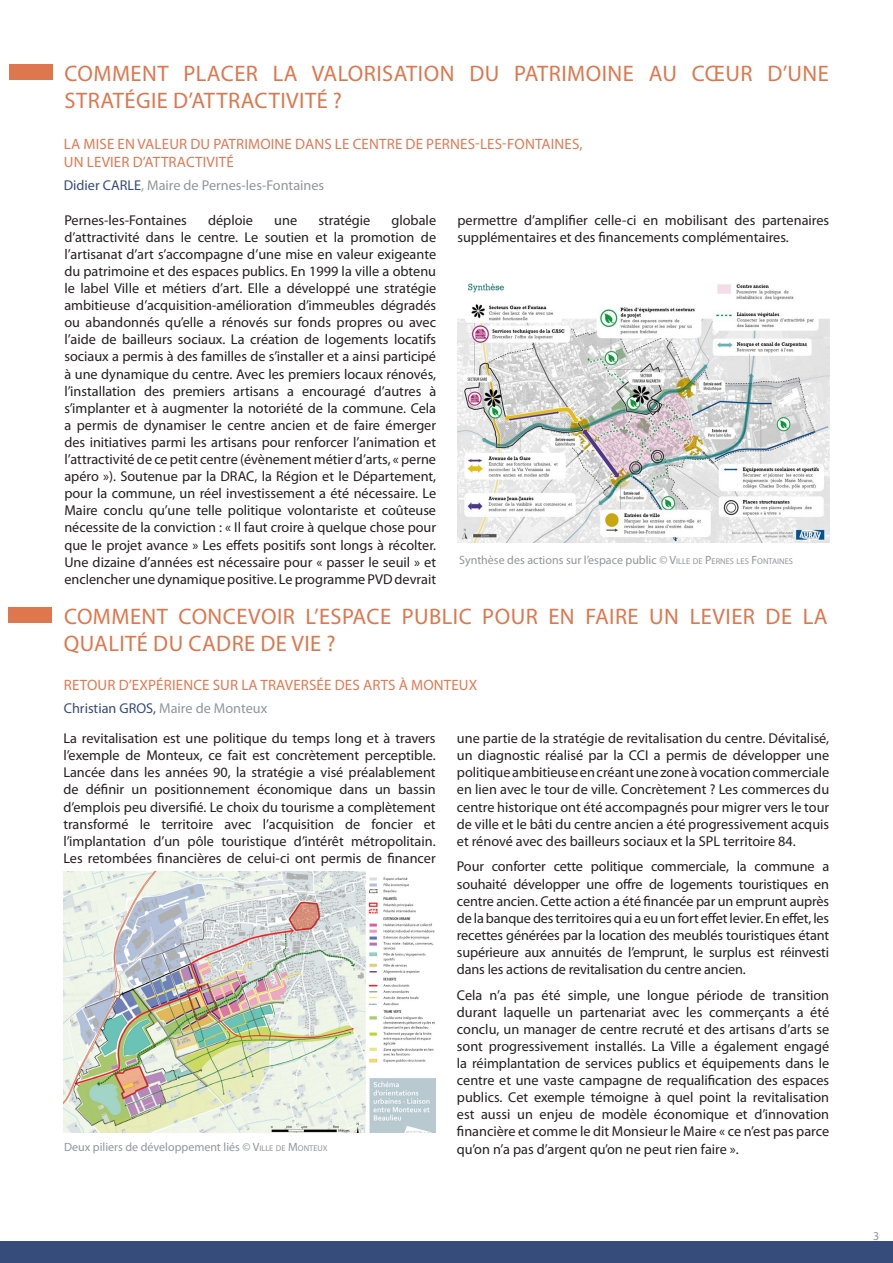
<style>
.page{position:relative;width:893px;height:1263px;background:#fff}
.page>*{position:absolute;margin:0;border:0;box-sizing:border-box;transform-origin:0 0}
.t1{font:22.5px "Myriad Pro";letter-spacing:.02em;color:#de774e}
.t2{font:15px "Myriad Pro";letter-spacing:.01em;color:#e07a54}
.t3{font:14.25px/17.1px "Myriad Pro";color:#231f20;text-align:justify}
.t4{font:14.25px "Myriad Pro";color:#939598}
.t5{font:12px "Myriad Pro";color:#939598}
.s1{color:#364c7b}
.s2{font-style:inherit}
.s3{font-size:8.4px}
.s4{color:#939598}
</style>
<div class="page">
<div style="left:0;top:1242px;width:893px;height:21px;background:#364c7b"></div>
<div style="left:9px;top:64px;width:44px;height:16px;background:#de774e"></div>
<img style="left:458px;top:283px;width:371px;height:259px">
<div style="left:9px;top:608px;width:43px;height:15px;background:#de774e"></div>
<img style="left:64px;top:871px;width:371px;height:262px">
<h1 class="t1" style="left:65px;top:59px;width:31px">Comm</h1>
<h1 class="t1" style="left:131px;top:59px;width:309px">ent placer la valorisation</h1>
<h1 class="t1" style="left:469px;top:59px;width:15px">du</h1>
<h1 class="t1" style="left:514px;top:59px;width:149px">patrimoine au</h1>
<h1 class="t1" style="left:692px;top:59px;width:139px">cœur d’un e</h1>
<h1 class="t1" style="left:65px;top:86px;width:279px">stratégie d’attractivité ?</h1>
<p class="t2" style="left:64px;top:135px;width:241px">La mise en valeur du patrimoine dans</p>
<p class="t2" style="left:335px;top:135px;width:249px">le centre de Pernes-les-Fontaines,</p>
<p class="t2" style="left:64px;top:153px;width:171px">un levier d’attractivité</p>
<p class="t4" style="left:64px;top:177px;width:262px"><span class="s1">Didier CARLE</span>, Maire de Pernes-les-Fontaines</p>
<p class="t3" style="left:64px;top:211px;width:124px">Pernes-les-Fontaines</p>
<p class="t3" style="left:208px;top:211px;width:46px">déploie</p>
<p class="t3" style="left:274px;top:211px;width:24px">une</p>
<p class="t3" style="left:318px;top:211px;width:53px">stratégie</p>
<p class="t3" style="left:64px;top:211px;width:373px;text-indent:327px">globale d’attractivité dans le centre. Le soutien et la promotion de l’artisanat d’art s’accompagne d’une mise en valeur exigeante du patrimoine et des espaces publics. En 1999 la ville a obtenu le label Ville et métiers d’art. Elle a développé une stratégie ambitieuse d’acquisition-amélioration d’immeubles dégradés ou abandonnés qu’elle a rénovés sur fonds propres ou avec l’aide de bailleurs sociaux. La création de logements locatifs sociaux a permis à des familles de s’installer et a ainsi participé à une dynamique du centre. Avec les premiers locaux rénovés, l’installation des premiers artisans a encouragé d’autres à s’implanter et à augmenter la notoriété de la commune. Cela a permis de dynamiser le centre ancien et de faire émerger des initiatives parmi les artisans pour renforcer l’animation et l’attractivité de ce petit centre (évènement métier d’arts, « perne apéro »). Soutenue par la DRAC, la Région et le Département, pour la commune, un réel investissement a été nécessaire. Le Maire conclu qu’une telle politique volontariste et coûteuse nécessite de la conviction : « I l faut croire à quelque chose pour que le projet avance » Les effets positifs sont longs à récolter.<br>Une dizaine d’années est nécessaire pour « passer le seuil » et enclencher une dynamique positive. Le programme PVD devrait</p>
<p class="t3" style="left:457px;top:211px;width:373px">permettre d’amplifier celle-ci en mobilisant des partenaires supplémentaires et des financements complémentaires.</p>
<p class="t5" style="left:459px;top:553px;width:335px">Synthèse des actions sur l’espace public © <span class="s2">V</span><span class="s3">ILLE DE</span> <span class="s2">P</span><span class="s3">ERNES LES</span> <span class="s2">F</span><span class="s3">ONTAINES</span></p>
<h1 class="t1" style="left:64px;top:603px;width:31px">Comm</h1>
<h1 class="t1" style="left:130px;top:603px;width:64px">ent conc</h1>
<h1 class="t1" style="left:236px;top:603px;width:107px">evoir l’espac</h1>
<h1 class="t1" style="left:380px;top:603px;width:117px">e public pou</h1>
<h1 class="t1" style="left:526px;top:603px;width:300px">r en faire un levier de la</h1>
<h1 class="t1" style="left:64px;top:630px;width:140px">qualité du cad</h1>
<h1 class="t1" style="left:232px;top:630px;width:105px">re de vie ?</h1>
<p class="t2" style="left:64px;top:676px;width:405px">Retou r d’expérience su r la traversée des arts à Monteux</p>
<p class="t3" style="left:63px;top:693px;width:374px;line-height:29.7px"><span class="s1">Christian GROS,</span> <span class="s4">Maire de Monteux<br></span>La revitalisation est une politique du temps long et à travers</p>
<p class="t3" style="left:63px;top:747px;width:374px">l’exemple de Monteux, ce fait est concrètement perceptible.<br>Lancée dans les années 90, la stratégie a visé préalablement de définir un positionnement économique dans un bassin d’emplois peu diversifié. Le choix du tourisme a complètement transformé le territoire avec l’acquisition de foncier et l’implantation d’un pôle touristique d’intérêt métropolitain.<br>Les retombées financières de celui-ci ont permis de financer</p>
<p class="t5" style="left:64px;top:1139px;width:265px">Deux piliers de développement liés © <span class="s2">V</span><span class="s3">ILLE DE</span> <span class="s2">M</span><span class="s3">ONTEUX</span></p>
<p class="t3" style="left:457px;top:730px;width:374px">une partie de la stratégie de revitalisation du centre. Dévitalisé, un diagnostic réalisé par la CCI a permis de développer une politique ambitieuse en créant une zone à vocation commerciale en lien avec le tour de ville. Concrètement ? Les commerces du centre historique ont été accompagnés pour migrer vers le tour de ville et le bâti du centre ancien a été progressivement acquis et rénové avec des bailleurs sociaux et la SPL territoire 84.</p>
<p class="t3" style="left:457px;top:858px;width:374px">Pour conforter cette politique commerciale, la commune a souhaité développer une offre de logements touristiques en centre ancien. Cette action a été financée par un emprunt auprès de la banque des territoires qui a eu un fort effet levier. En effet, les recettes générées par la location des meublés touristiques étant supérieure aux annuités de l’emprunt, le surplus est réinvesti dans les actions de revitalisation du centre ancien.</p>
<p class="t3" style="left:457px;top:986px;width:374px">Cela n’a pas été simple, une longue période de transition durant laquelle un partenariat avec les commerçants a été conclu, un manager de centre recruté et des artisans d’arts se sont progressivement installés. La Ville a également engagé la réimplantation de services publics et équipements dans le centre et une vaste campagne de requalification des espaces publics. Cet exemple témoigne à quel point la revitalisation est aussi un enjeu de modèle économique et d’innovation financière et comme le dit Monsieur le Maire « ce n’est pas parce qu’on n’a pas d’argent qu’on ne peut rien faire ».</p>
<p class="t5" style="left:873px;top:1229px;width:8px">3</p>
</div>
